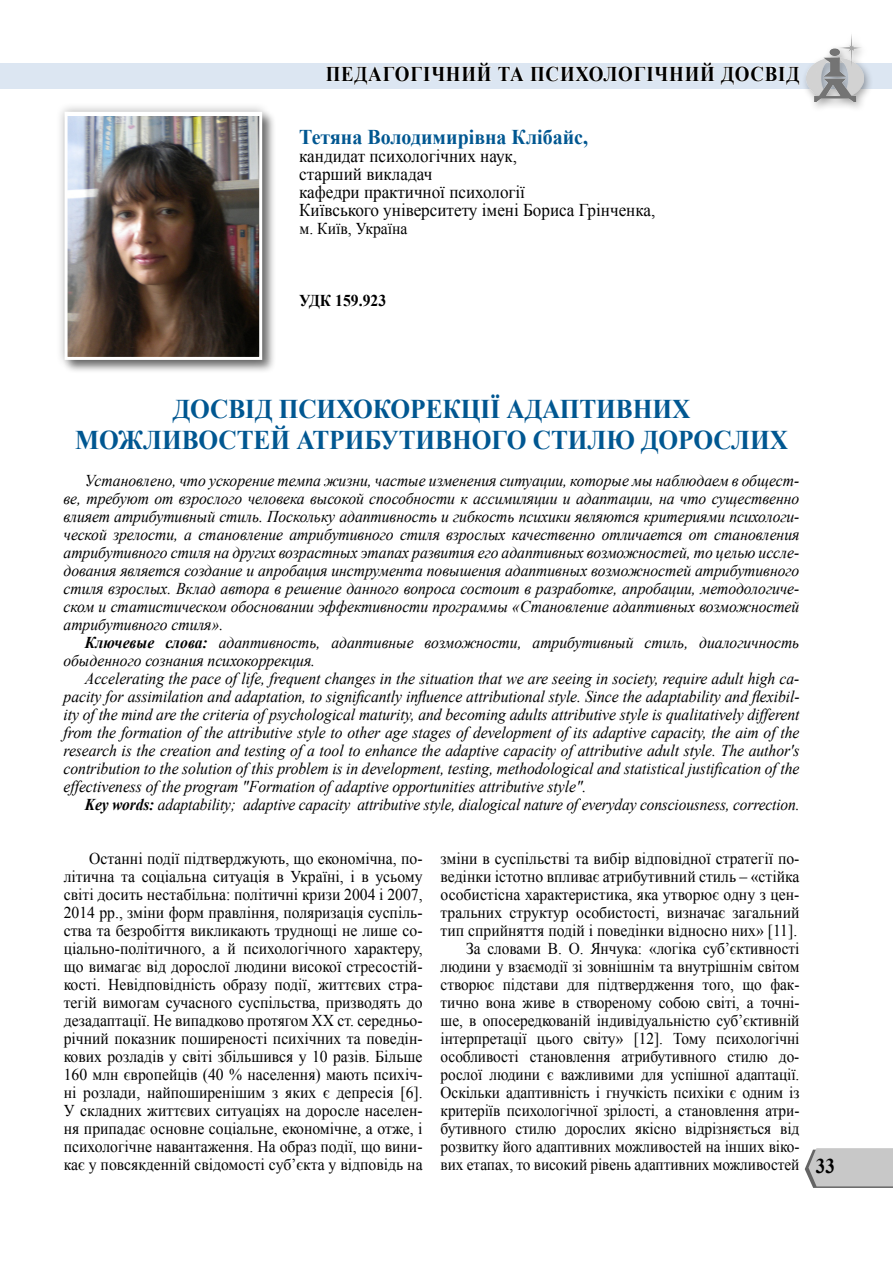
<style>
.page{position:relative;width:893px;height:1263px;background:#fff}
.page>*{position:absolute;margin:0;border:0;box-sizing:border-box;transform-origin:0 0}
.t1{font:700 27px/31.5px "Times New Roman";letter-spacing:-.005em;color:#005791;text-align:center;scale:.94 1}
.t2{font:700 21px "Times New Roman";letter-spacing:.04em;color:#000;scale:.9 1}
.t3{font:700 21px "Times New Roman";color:#005791;scale:.95 1}
.t4{font:18px/18px "Times New Roman";color:#000;scale:.95 1}
.t5{font:16.5px/18px "Times New Roman";letter-spacing:-.005em;color:#000;text-align:justify;scale:.95 1}
.t6{font:italic 16.5px/18px "Times New Roman";letter-spacing:-.005em;color:#000;text-align:justify;scale:.95 1}
.t7{font:italic 16.5px "Times New Roman";letter-spacing:-.005em;color:#000;scale:.94 1}
.t8{font:700 16.5px "Times New Roman";color:#000;scale:.95 1}
.s1{font-weight:700}
</style>
<div class="page">
<div style="left:0;top:63px;width:891px;height:26px;background:#dce6f2"></div>
<svg style="left:805px;top:1148px;width:88px;height:40px;background:#c3c3c3"></svg>
<div style="left:800px;top:31px;width:73px;height:82px;background:#000;opacity:.37"></div>
<img style="left:807px;top:32px;width:57px;height:69px">
<svg style="left:325px;top:63px;width:167px;height:22px"></svg>
<svg style="left:498px;top:66px;width:26px;height:15px"></svg>
<svg style="left:530px;top:63px;width:270px;height:22px"></svg>
<div style="left:62px;top:110px;width:214px;height:264px;background:#f2f2f2"></div>
<div style="left:55px;top:102px;width:217px;height:267px;background:#000;opacity:.3"></div>
<img style="left:69px;top:116px;width:189px;height:240px">
<div style="left:65px;top:112px;width:197px;height:248px;border:3px solid #fff"></div>
<p class="t2" style="left:326px;top:59px;width:34px">Педагогічний</p>
<p class="t2" style="left:498px;top:59px;width:53px">та психологічний</p>
<p class="t2" style="left:721px;top:59px;width:89px">ДОСВІД</p>
<p class="t3" style="left:299px;top:122px;width:306px">Тетяна Володимирівна Клібайс,</p>
<p class="t4" style="left:299px;top:147px;width:376px">кандидат психологічних наук,<br>старший викладач<br>кафедри практичної психології<br>Київського університету імені Бориса Грінченка,</p>
<p class="t5" style="left:299px;top:219px;width:115px">м. Київ, Україна</p>
<p class="t8" style="left:299px;top:289px;width:93px">УДК 159.923</p>
<h1 class="t1" style="left:75px;top:392px;width:760px">ДОСВІД ПСИХОКОРЕКЦІЇ АДАПТИВНИХ<br>МОЖЛИВОСТЕЙ АТРИБУТИВНОГО СТИЛЮ ДОРОСЛИХ</h1>
<p class="t6" style="left:64px;top:471px;width:776px;text-indent:21px">Установлено, что ускорение темпа жизни, частые изменения ситуации, которые мы наблюдаем в общест&shy;ве, требуют от взрослого человека высокой способности к ассимиляции и адаптации, на что существенно влияет атрибутивный стиль. Поскольку адаптивность и гибкость психики являются критериями психологи&shy;ческой зрелости, а становление атрибутивного стиля взрослых качественно отличается от становления атрибутивного стиля на других возрастных этапах развития его адаптивных возможностей, то целью иссле&shy;дования является создание и апробация инструмента повышения адаптивных возможностей атрибутивного стиля взрослых. Вклад автора в решение данного вопроса состоит в разработке, апробации, методологиче&shy;ском и статистическом обосновании эффективности программы «Становление адаптивных возможностей атрибутивного стиля».</p>
<p class="t6" style="left:64px;top:633px;width:776px;text-indent:21px"><span class="s1">Ключевые слова:</span> адаптивность, адаптивные возможности, атрибутивный стиль, диалогичность обыденного сознания психокоррекция.</p>
<p class="t6" style="left:64px;top:669px;width:776px;text-indent:21px">Accelerating the pace of life, frequent changes in the situation that we are seeing in society, require adult high ca&shy;pacity for assimilation and adaptation, to significantly influence attributional style. Since the adaptability and flexibil&shy;ity of the mind are the criteria of psychological maturity, and becoming adults attributive style is qualitatively different from the formation of the attributive style to other age stages of development of its adaptive capacity, the aim of the research is the creation and testing of a tool to enhance the adaptive capacity of attributive adult style. The author's contribution to the solution of this problem is in development, testing, methodological and statistical justification of the effectiveness of the program "Formation of adaptive opportunities attributive style".</p>
<p class="t7" style="left:85px;top:793px;width:762px"><span class="s1">Key words:</span> adaptability; adaptive capacity attributive style, dialogical nature of everyday consciousness, correction.</p>
<p class="t5" style="left:64px;top:849px;width:379px;text-indent:26px">Останні події підтверджують, що економічна, по&shy;літична та соціальна ситуація в Україні, і в усьому світі досить нестабільна: політичні кризи 2004 і 2007, 2014 рр., зміни форм правління, поляризація суспіль&shy;ства та безробіття викликають труднощі не лише со&shy;ціально-політичного, а й психологічного характеру, що вимагає від дорослої людини високої стресостій&shy;кості. Невідповідність образу події, життєвих стра&shy;тегій вимогам сучасного суспільства, призводять до дезадаптації. Не випадково протягом XX ст. середньо&shy;річний показник поширеності психічних та поведін&shy;кових розладів у світі збільшився у 10 разів. Більше 160 млн європейців (40 % населення) мають психіч&shy;ні розлади, найпоширенішим з яких є депресія [6].<br>У складних життєвих ситуаціях на доросле населен&shy;ня припадає основне соціальне, економічне, а отже, і психологічне навантаження. На образ події, що вини&shy;кає у повсякденній свідомості суб’єкта у відповідь на</p>
<p class="t5" style="left:441px;top:849px;width:379px;text-align:right">зміни в суспільстві та вибір відповідної стратегії по&shy;ведінки істотно впливає атрибутивний стиль – «стійка особистісна характеристика, яка утворює одну з цен&shy;тральних структур особистості, визначає загальний тип сприйняття подій і поведінки відносно них» [11].<br>За словами В. О. Янчука: «логіка суб’єктивності людини у взаємодії зі зовнішнім та внутрішнім світом створює підстави для підтвердження того, що фак&shy;тично вона живе в створеному собою світі, а точні&shy;ше, в опосередкованій індивідуальністю суб’єктивній інтерпретації цього світу» [12]. Тому психологічні особливості становлення атрибутивного стилю до&shy;рослої людини є важливими для успішної адаптації.<br>Оскільки адаптивність і гнучкість психіки є одним із критеріїв психологічної зрілості, а становлення атри&shy;бутивного стилю дорослих якісно відрізняється від розвитку його адаптивних можливостей на інших віко&shy;вих етапах, то високий рівень адаптивних можливостей</p>
<p class="t2" style="left:816px;top:1151px;width:23px">33</p>
</div>
